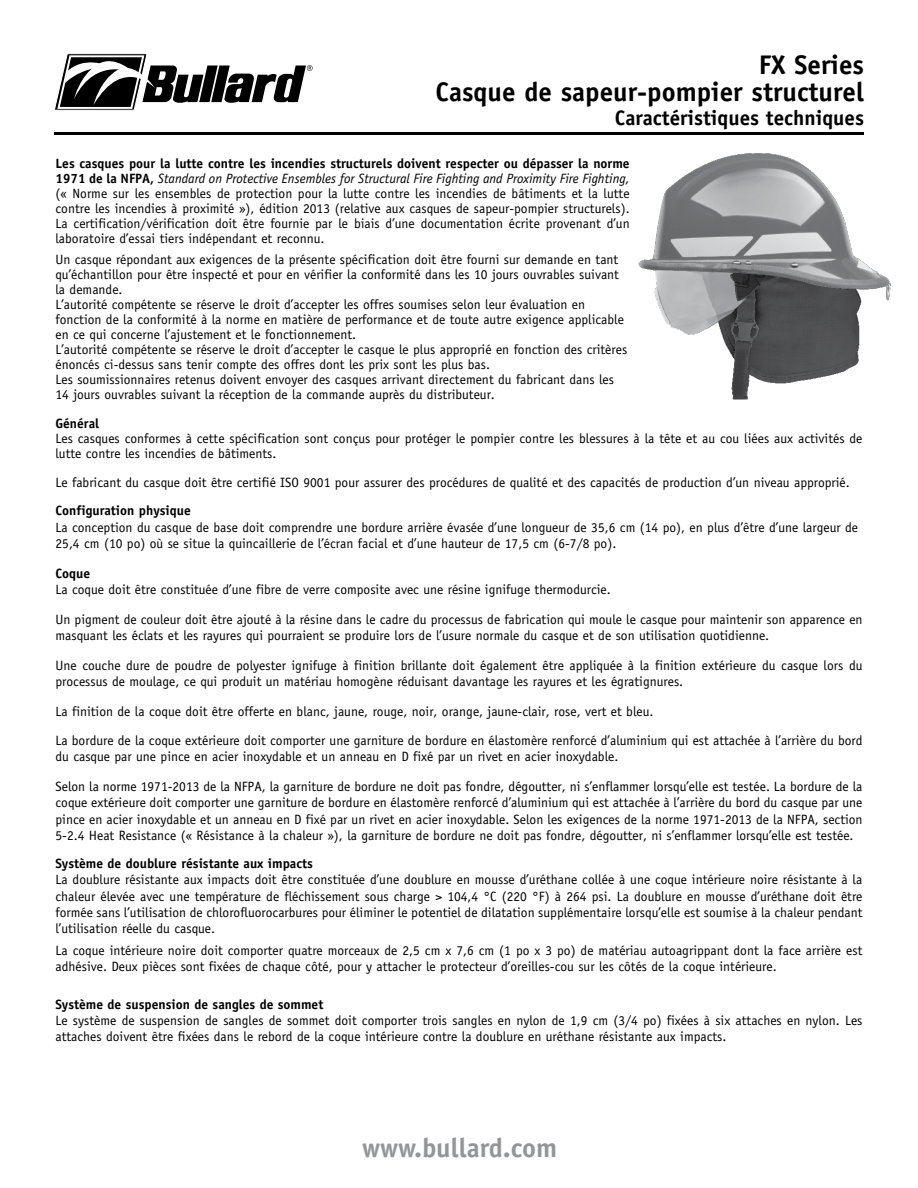
<style>
.page{position:relative;width:918px;height:1188px;background:#fff}
.page>*{position:absolute;margin:0;border:0;box-sizing:border-box;transform-origin:0 0}
.t1{font:700 27px/27px "Officina Sans";color:#000;text-align:right}
.t2{font:700 27px "Officina Sans";color:#939598}
.t3{font:700 21px "Officina Sans";color:#000}
.t4{font:13.5px/15px "Officina Sans";color:#000}
.t5{font:700 13.5px "Officina Sans";color:#000}
.s1{font-weight:700}
.s2{font-style:italic}
</style>
<div class="page">
<svg style="left:54px;top:53px;width:259px;height:57px"></svg>
<img style="left:638px;top:153px;width:253px;height:247px">
<hr style="left:54px;top:132px;width:810px;height:3px;background:#000">
<h1 class="t1" style="left:436px;top:51px;width:430px">FX Series<br>Casque de sapeur-pompier structurel</h1>
<h2 class="t3" style="left:615px;top:105px;width:251px">Caractéristiques techniques</h2>
<p class="t4" style="left:56px;top:156px;width:576px;text-align:justify"><span class="s1">Les casques pour la lutte contre les incendies structurels doivent respecter ou dépasser la norme 1971 de la NFPA,</span> <span class="s2">Standard on Protective Ensembles for Structural Fire Fighting and Proximity Fire Fighting, </span>(« Norme sur les ensembles de protection pour la lutte contre les incendies de bâtiments et la lutte contre les incendies à proximité »), édition 2013 (relative aux casques de sapeur-pompier structurels).<br>La certification/vérification doit être fournie par le biais d’une documentation écrite provenant d’un laboratoire d’essai tiers indépendant et reconnu.</p>
<p class="t4" style="left:56px;top:251px;width:573px">Un casque répondant aux exigences de la présente spécification doit être fourni sur demande en tant qu’échantillon pour être inspecté et pour en vérifier la conformité dans les 10 jours ouvrables suivant la demande.<br>L’autorité compétente se réserve le droit d’accepter les offres soumises selon leur évaluation en fonction de la conformité à la norme en matière de performance et de toute autre exigence applicable en ce qui concerne l’ajustement et le fonctionnement.<br>L’autorité compétente se réserve le droit d’accepter le casque le plus approprié en fonction des critères énoncés ci-dessus sans tenir compte des offres dont les prix sont les plus bas.<br>Les soumissionnaires retenus doivent envoyer des casques arrivant directement du fabricant dans les 14 jours ouvrables suivant la réception de la commande auprès du distributeur.</p>
<p class="t5" style="left:56px;top:415px;width:45px">Général</p>
<p class="t4" style="left:56px;top:431px;width:809px">Les casques conformes à cette spécification sont conçus pour protéger le pompier contre les blessures à la tête et au cou liées aux activités de lutte contre les incendies de bâtiments.</p>
<p class="t4" style="left:56px;top:475px;width:796px">Le fabricant du casque doit être certifié ISO 9001 pour assurer des procédures de qualité et des capacités de production d’un niveau approprié.</p>
<p class="t5" style="left:56px;top:502px;width:137px">Configuration physique</p>
<p class="t4" style="left:56px;top:519px;width:804px;line-height:16.2px">La conception du casque de base doit comprendre une bordure arrière évasée d’une longueur de 35,6 cm (14 po), en plus d’être d’une largeur de<br>25,4 cm (10 po) où se situe la quincaillerie de l’écran facial et d’une hauteur de 17,5 cm (6-7/8 po).</p>
<p class="t5" style="left:56px;top:565px;width:36px">Coque</p>
<p class="t4" style="left:56px;top:575px;width:809px;line-height:29.7px">La coque doit être constituée d’une fibre de verre composite avec une résine ignifuge thermodurcie.<br>Un pigment de couleur doit être ajouté à la résine dans le cadre du processus de fabrication qui moule le casque pour maintenir son apparence en</p>
<p class="t4" style="left:56px;top:628px;width:715px">masquant les éclats et les rayures qui pourraient se produire lors de l’usure normale du casque et de son utilisation quotidienne.</p>
<p class="t4" style="left:56px;top:657px;width:809px;line-height:16.2px">Une couche dure de poudre de polyester ignifuge à finition brillante doit également être appliquée à la finition extérieure du casque lors du processus de moulage, ce qui produit un matériau homogène réduisant davantage les rayures et les égratignures.</p>
<p class="t4" style="left:56px;top:696px;width:809px;line-height:29.7px">La finition de la coque doit être offerte en blanc, jaune, rouge, noir, orange, jaune-clair, rose, vert et bleu.<br>La bordure de la coque extérieure doit comporter une garniture de bordure en élastomère renforcé d’aluminium qui est attachée à l’arrière du bord</p>
<p class="t4" style="left:56px;top:749px;width:564px">du casque par une pince en acier inoxydable et un anneau en D fixé par un rivet en acier inoxydable.</p>
<p class="t4" style="left:56px;top:779px;width:809px;line-height:16.2px;text-align:justify">Selon la norme 1971-2013 de la NFPA, la garniture de bordure ne doit pas fondre, dégoutter, ni s’enflammer lorsqu’elle est testée. La bordure de la coque extérieure doit comporter une garniture de bordure en élastomère renforcé d’aluminium qui est attachée à l’arrière du bord du casque par une pince en acier inoxydable et un anneau en D fixé par un rivet en acier inoxydable. Selon les exigences de la norme 1971-2013 de la NFPA, section 5-2.4 Heat Resistance (« Résistance à la chaleur »), la garniture de bordure ne doit pas fondre, dégoutter, ni s’enflammer lorsqu’elle est testée.</p>
<p class="t5" style="left:56px;top:855px;width:259px">Système de doublure résistante aux impacts</p>
<p class="t4" style="left:56px;top:872px;width:809px;line-height:16.2px;text-align:justify">La doublure résistante aux impacts doit être constituée d’une doublure en mousse d’uréthane collée à une coque intérieure noire résistante à la chaleur élevée avec une température de fléchissement sous charge &gt; 104,4 °C (220 °F) à 264 psi. La doublure en mousse d’uréthane doit être formée sans l’utilisation de chlorofluorocarbures pour éliminer le potentiel de dilatation supplémentaire lorsqu’elle est soumise à la chaleur pendant l’utilisation réelle du casque.</p>
<p class="t4" style="left:56px;top:942px;width:808px;line-height:16.2px">La coque intérieure noire doit comporter quatre morceaux de 2,5 cm x 7,6 cm (1 po x 3 po) de matériau autoagrippant dont la face arrière est adhésive. Deux pièces sont fixées de chaque côté, pour y attacher le protecteur d’oreilles-cou sur les côtés de la coque intérieure.</p>
<p class="t5" style="left:56px;top:996px;width:269px">Système de suspension de sangles de sommet</p>
<p class="t4" style="left:56px;top:1012px;width:809px;line-height:16.2px">Le système de suspension de sangles de sommet doit comporter trois sangles en nylon de 1,9 cm (3/4 po) fixées à six attaches en nylon. Les attaches doivent être fixées dans le rebord de la coque intérieure contre la doublure en uréthane résistante aux impacts.</p>
<h1 class="t2" style="left:362px;top:1131px;width:197px">www.bullard.com</h1>
</div>
